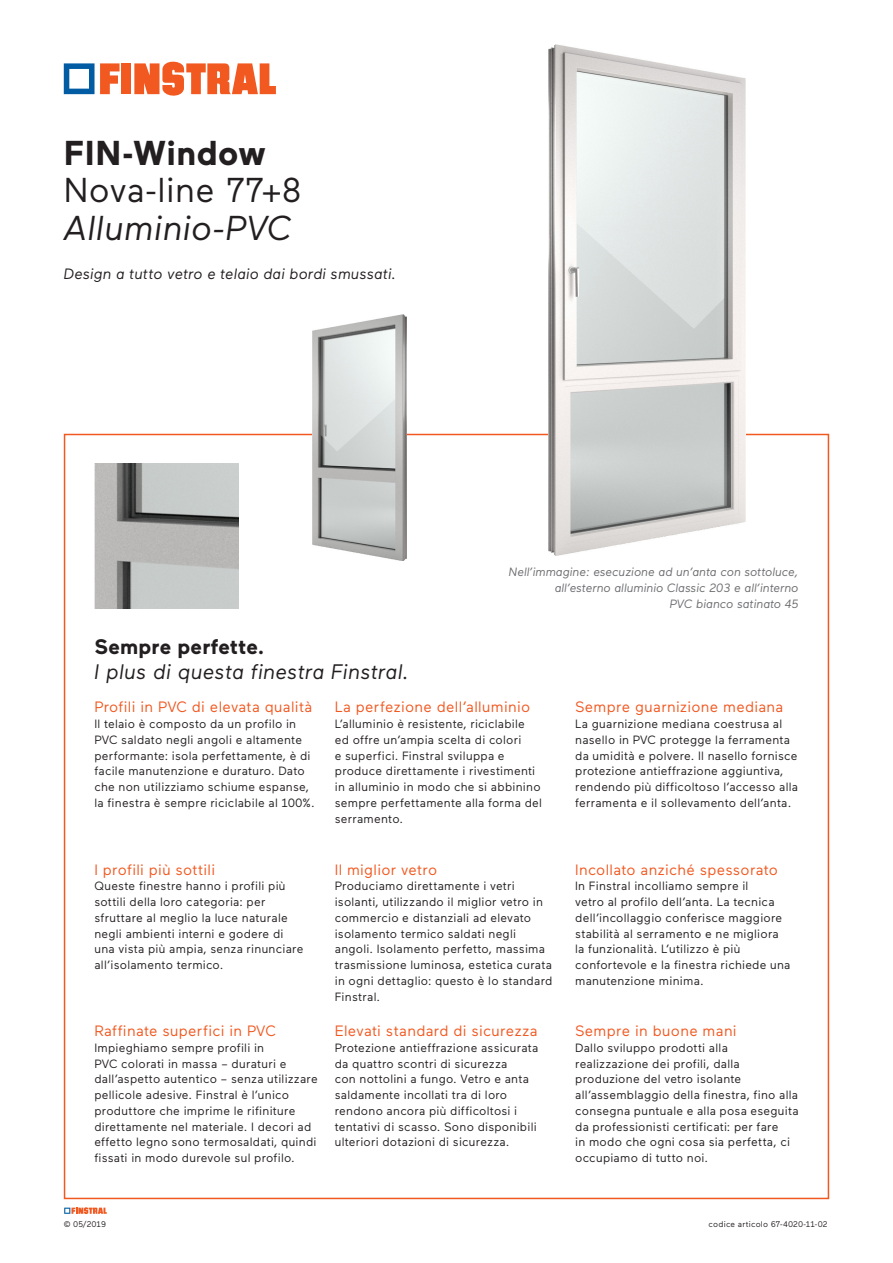
<style>
.page{position:relative;width:893px;height:1263px;background:#fff}
.page>*{position:absolute;margin:0;border:0;box-sizing:border-box;transform-origin:0 0}
.Rahmen_Fluegel{font:34.5px "Maax Finstral";letter-spacing:.015em;color:#231f20}
.Material{font:italic 34.5px "Maax Finstral";letter-spacing:.015em;color:#231f20}
.System{font:700 34.5px "Maax Finstral";letter-spacing:.01em;color:#231f20}
.Headline_Argumente{font:italic 21px "Maax Finstral";letter-spacing:.01em;color:#231f20}
.Headline_Argumente-2{font:700 21px "Maax Finstral";letter-spacing:.01em;color:#231f20}
.Headline_Vorteil{font:15px "Maax Finstral";letter-spacing:.02em;color:#f15921}
.Rahmenform{font:italic 15px "Maax Finstral";letter-spacing:.01em;color:#231f20}
.Textblock_Vorteil{font:12px/15.8px "Maax Finstral";letter-spacing:.02em;color:#231f20}
.Legende_Hauptbild{font:italic 12px/15.8px "Maax Finstral";color:#6c6d70;text-align:right}
.Artikelnummer{font:8.25px "Maax Finstral";letter-spacing:.02em;color:#231f20}
</style>
<div class="page">
<svg style="left:134px;top:61px;width:142px;height:35px"></svg>
<div style="left:122px;top:63px;width:9px;height:31px;background:#f15921"></div>
<svg style="left:64px;top:63px;width:56px;height:31px"></svg>
<svg style="left:64px;top:1207px;width:43px;height:8px"></svg>
<img style="left:94px;top:464px;width:145px;height:144px">
<img style="left:548px;top:44px;width:197px;height:512px">
<img style="left:312px;top:315px;width:95px;height:246px">
<p class="System" style="left:64px;top:130px;width:204px">FIN-Window</p>
<p class="Rahmen_Fluegel" style="left:64px;top:168px;width:239px">Nova-line 77+8</p>
<p class="Material" style="left:64px;top:206px;width:229px">Alluminio-PVC</p>
<p class="Rahmenform" style="left:64px;top:264px;width:334px">Design a tutto vetro e telaio dai bordi smussati.</p>
<p class="Headline_Argumente-2" style="left:94px;top:633px;width:171px">Sempre perfette.</p>
<p class="Headline_Argumente" style="left:94px;top:658px;width:316px">I plus di questa finestra Finstral.</p>
<p class="Legende_Hauptbild" style="left:509px;top:564px;width:291px">Nell’immagine: esecuzione ad un’anta con sottoluce, all’esterno alluminio Classic 203 e all’interno<br>PVC bianco satinato 45</p>
<p class="Headline_Vorteil" style="left:94px;top:697px;width:219px">Profili in PVC di elevata qualità</p>
<p class="Textblock_Vorteil" style="left:94px;top:716px;width:222px">Il telaio è composto da un profilo in PVC saldato negli angoli e altamente performante: isola perfettamente, è di facile manutenzione e duraturo. Dato che non utilizziamo schiume espanse, la finestra è sempre riciclabile al 100%.</p>
<p class="Headline_Vorteil" style="left:94px;top:859px;width:122px">I profili più sottili</p>
<p class="Textblock_Vorteil" style="left:94px;top:878px;width:210px">Queste finestre hanno i profili più sottili della loro categoria: per sfruttare al meglio la luce naturale negli ambienti interni e godere di una vista più ampia, senza rinunciare all’isolamento termico.</p>
<p class="Headline_Vorteil" style="left:94px;top:1021px;width:183px">Raffinate superfici in PVC</p>
<p class="Textblock_Vorteil" style="left:94px;top:1039px;width:225px">Impieghiamo sempre profili in<br>PVC colorati in massa – duraturi e dall’aspetto autentico – senza utilizzare pellicole adesive. Finstral è l’unico produttore che imprime le rifiniture direttamente nel materiale. I decori ad effetto legno sono termosaldati, quindi fissati in modo durevole sul profilo.</p>
<p class="Headline_Vorteil" style="left:335px;top:697px;width:197px">La perfezione dell’alluminio</p>
<p class="Textblock_Vorteil" style="left:335px;top:716px;width:209px">L’alluminio è resistente, riciclabile ed offre un’ampia scelta di colori<br>e superfici. Finstral sviluppa e produce direttamente i rivestimenti in alluminio in modo che si abbinino sempre perfettamente alla forma del serramento.</p>
<p class="Headline_Vorteil" style="left:335px;top:859px;width:104px">Il miglior vetro</p>
<p class="Textblock_Vorteil" style="left:335px;top:878px;width:219px">Produciamo direttamente i vetri isolanti, utilizzando il miglior vetro in commercio e distanziali ad elevato isolamento termico saldati negli angoli. Isolamento perfetto, massima trasmissione luminosa, estetica curata in ogni dettaglio: questo è lo standard Finstral.</p>
<p class="Headline_Vorteil" style="left:335px;top:1021px;width:204px">Elevati standard di sicurezza</p>
<p class="Textblock_Vorteil" style="left:335px;top:1039px;width:205px">Protezione antieffrazione assicurata da quattro scontri di sicurezza<br>con nottolini a fungo. Vetro e anta saldamente incollati tra di loro rendono ancora più difficoltosi i tentativi di scasso. Sono disponibili ulteriori dotazioni di sicurezza.</p>
<p class="Artikelnummer" style="left:64px;top:1219px;width:44px">© 05/2019</p>
<p class="Headline_Vorteil" style="left:575px;top:697px;width:210px">Sempre guarnizione mediana</p>
<p class="Textblock_Vorteil" style="left:575px;top:716px;width:224px">La guarnizione mediana coestrusa al nasello in PVC protegge la ferramenta da umidità e polvere. Il nasello fornisce protezione antieffrazione aggiuntiva, rendendo più difficoltoso l’accesso alla ferramenta e il sollevamento dell’anta.</p>
<p class="Headline_Vorteil" style="left:575px;top:859px;width:204px">Incollato anziché spessorato</p>
<p class="Textblock_Vorteil" style="left:575px;top:878px;width:217px">In Finstral incolliamo sempre il<br>vetro al profilo dell’anta. La tecnica dell’incollaggio conferisce maggiore stabilità al serramento e ne migliora la funzionalità. L’utilizzo è più confortevole e la finestra richiede una manutenzione minima.</p>
<p class="Headline_Vorteil" style="left:575px;top:1021px;width:163px">Sempre in buone mani</p>
<p class="Textblock_Vorteil" style="left:575px;top:1039px;width:225px">Dallo sviluppo prodotti alla realizzazione dei profili, dalla produzione del vetro isolante all’assemblaggio della finestra, fino alla consegna puntuale e alla posa eseguita da professionisti certificati: per fare<br>in modo che ogni cosa sia perfetta, ci occupiamo di tutto noi.</p>
<p class="Artikelnummer" style="left:709px;top:1218px;width:121px">codice articolo 67-4020-11-02</p>
</div>
